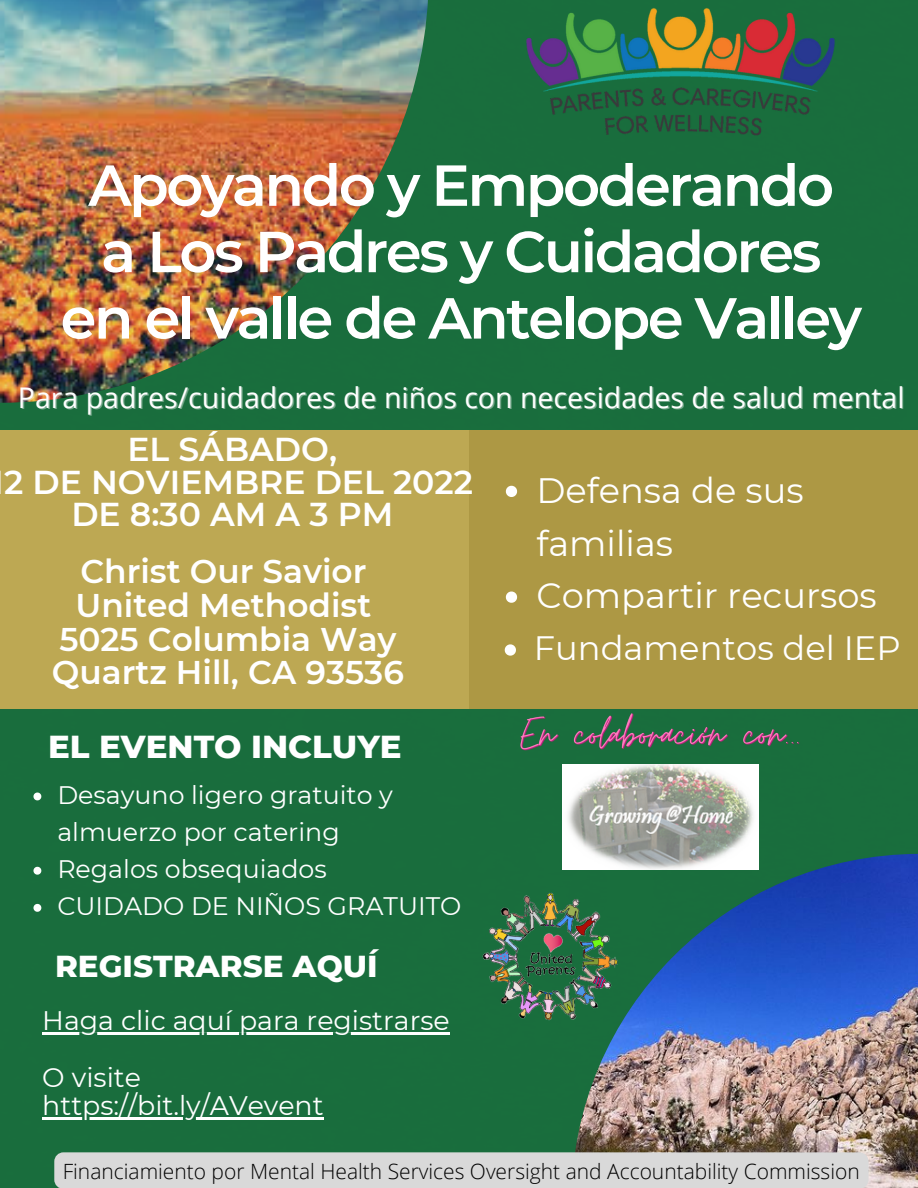
<style>
.page{position:relative;width:918px;height:1188px;background:#196d3d}
.page>*{position:absolute;margin:0;border:0;box-sizing:border-box;transform-origin:0 0}
.t1{font:600 57.75px/66.3px "Montserrat";letter-spacing:-.045em;color:#fff;text-align:center}
.t2{font:35.25px/52.8px "Montserrat";color:#fff}
.t3{font:33.75px "Montserrat";color:#fff}
.t4{font:600 33px/32.7px "Montserrat";color:#fff;text-align:center}
.t5{font:600 32.85px/33.8px "Montserrat";color:#fff;text-align:center}
.t6{font:800 32.4px "Montserrat";color:#fff}
.t7{font:800 30.9px "Montserrat";color:#fff}
.t8{font:28.5px "Open Sans";color:#fff}
.t9{font:26.85px/56.2px "Montserrat";color:#fff}
.t10{font:25.35px/37.2px "Montserrat";color:#fff}
.t11{font:300 21px "Open Sans";color:#000}
</style>
<div class="page">
<img style="left:0;top:0;width:429px;height:403px">
<img style="left:571px;top:854px;width:347px;height:334px">
<div style="left:0;top:430px;width:470px;height:279px;background:#bda853"></div>
<div style="left:470px;top:430px;width:448px;height:279px;background:#ad9844"></div>
<img style="left:508px;top:0;width:344px;height:151px">
<img style="left:477px;top:885px;width:147px;height:146px">
<img style="left:562px;top:768px;width:196px;height:101px">
<svg style="left:506px;top:486px;width:11px;height:11px"></svg>
<svg style="left:506px;top:592px;width:11px;height:11px"></svg>
<svg style="left:505px;top:644px;width:11px;height:12px"></svg>
<svg style="left:33px;top:793px;width:8px;height:7px"></svg>
<svg style="left:33px;top:867px;width:8px;height:8px"></svg>
<svg style="left:33px;top:904px;width:8px;height:8px"></svg>
<hr style="left:42px;top:1033px;width:408px;height:2px;background:#fff">
<hr style="left:42px;top:1117px;width:168px;height:2px;background:#fff">
<hr style="left:210px;top:1117px;width:114px;height:2px;background:#fff">
<div style="left:54px;top:1152px;width:815px;height:36px;background:#d9d9d9"></div>
<img style="left:518px;top:709px;width:284px;height:59px">
<h1 class="t1" style="left:60px;top:152px;width:803px">Apoyando y Empoderando<br>a Los Padres y Cuidadores en el valle de Antelope Valley</h1>
<p class="t8" style="left:18px;top:378px;width:888px">Para padres/cuidadores de niños con necesidades de salud mental</p>
<h3 class="t4" style="left:4px;top:433px;width:470px">EL SÁBADO,<br>2 DE NOVIEMBRE DEL 2022<br>DE 8:30 AM A 3 PM</h3>
<p class="t5" style="left:52px;top:554px;width:354px">Christ Our Savior<br>United Methodist<br>5025 Columbia Way<br>Quartz Hill, CA 93536</p>
<p class="t6" style="left:48px;top:726px;width:355px">EL EVENTO INCLUYE</p>
<p class="t10" style="left:57px;top:776px;width:406px">Desayuno ligero gratuito y almuerzo por catering<br>Regalos obsequiados<br>CUIDADO DE NIÑOS GRATUITO</p>
<p class="t7" style="left:55px;top:947px;width:324px">REGISTRARSE AQUÍ</p>
<p class="t9" style="left:42px;top:993px;width:409px">Haga clic aquí para registrarse<br>O visite</p>
<p class="t9" style="left:42px;top:1077px;width:283px">https://bit.ly/AVevent</p>
<h2 class="t2" style="left:536px;top:464px;width:342px">Defensa de sus familias<br>Compartir recursos</h2>
<h3 class="t3" style="left:534px;top:627px;width:368px">Fundamentos del IEP</h3>
<p class="t11" style="left:63px;top:1157px;width:799px">Financiamiento por Mental Health Services Oversight and Accountability Commission</p>
</div>
